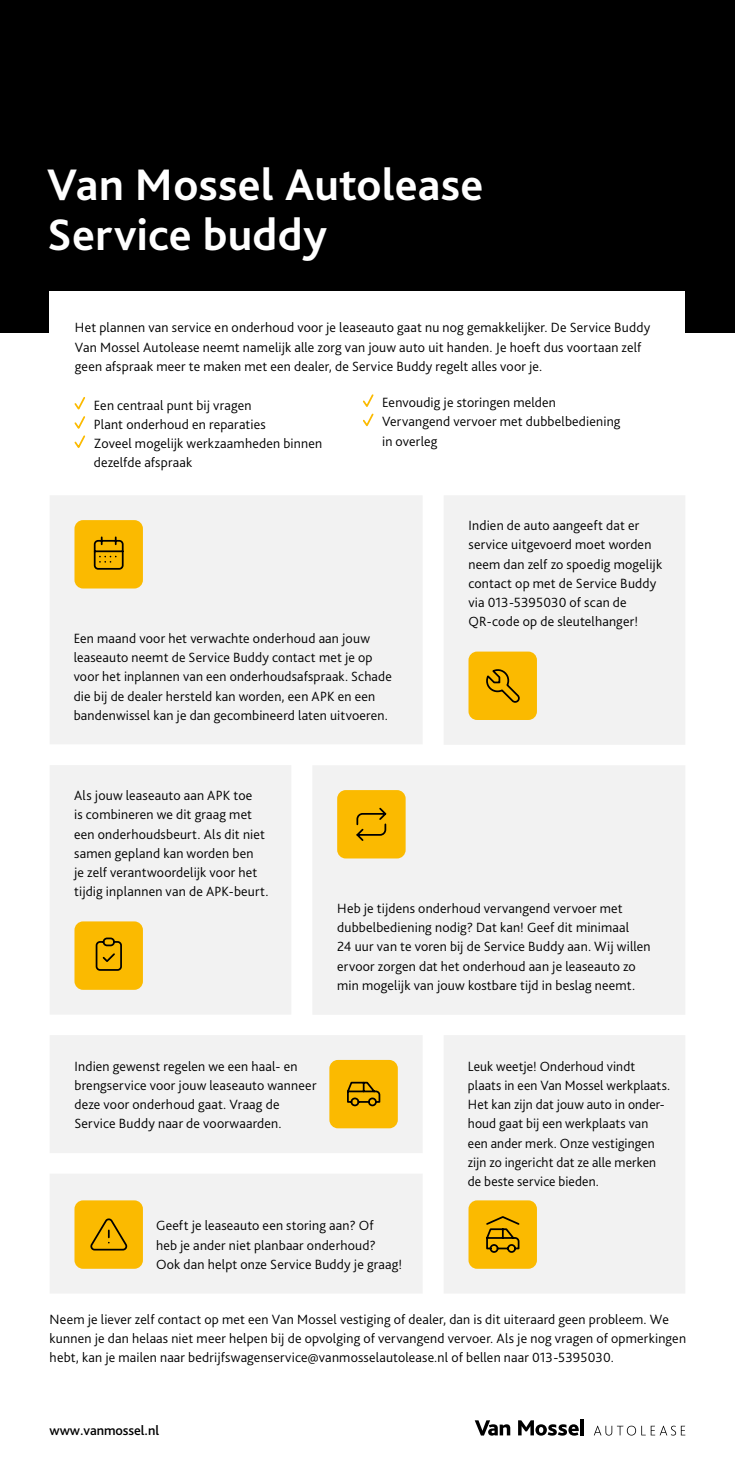
<style>
.page{position:relative;width:735px;height:1474px;background:#fff}
.page>*{position:absolute;margin:0;border:0;box-sizing:border-box;transform-origin:0 0}
.t1{font:700 46.2px/50.4px "Bliss Pro";letter-spacing:.005em;color:#fff}
.t2{font:300 14px/19.2px "Bliss Pro";letter-spacing:.01em;color:#000}
.t3{font:500 14px "Bliss Pro";letter-spacing:-.005em;color:#000}
</style>
<div class="page">
<div style="left:0;top:0;width:734px;height:333px;background:#000"></div>
<svg style="left:518px;top:1420px;width:60px;height:15px"></svg>
<hr style="left:580px;top:1419px;width:3px;height:16px;background:#000">
<svg style="left:474px;top:1420px;width:36px;height:15px"></svg>
<svg style="left:594px;top:1425px;width:41px;height:10px"></svg>
<svg style="left:641px;top:1425px;width:44px;height:10px"></svg>
<div style="left:50px;top:495px;width:372px;height:249px;background:#f2f2f2"></div>
<div style="left:443px;top:495px;width:242px;height:249px;background:#f2f2f2"></div>
<div style="left:443px;top:1035px;width:242px;height:258px;background:#f2f2f2"></div>
<div style="left:50px;top:1035px;width:372px;height:118px;background:#f2f2f2"></div>
<div style="left:312px;top:765px;width:373px;height:249px;background:#f2f2f2"></div>
<div style="left:50px;top:1173px;width:372px;height:120px;background:#f2f2f2"></div>
<div style="left:74px;top:520px;width:69px;height:68px;background:#fbba00;border-radius:9px"></div>
<div style="left:468px;top:651px;width:68px;height:69px;background:#fbba00;border-radius:9px"></div>
<div style="left:50px;top:765px;width:241px;height:249px;background:#f2f2f2"></div>
<div style="left:74px;top:921px;width:69px;height:68px;background:#fbba00;border-radius:9px"></div>
<div style="left:50px;top:291px;width:635px;height:189px;background:#fff"></div>
<svg style="left:74px;top:397px;width:12px;height:51px"></svg>
<svg style="left:363px;top:394px;width:11px;height:33px"></svg>
<svg style="left:93px;top:536px;width:31px;height:34px"></svg>
<svg style="left:486px;top:669px;width:34px;height:34px"></svg>
<svg style="left:95px;top:937px;width:27px;height:34px"></svg>
<div style="left:337px;top:790px;width:68px;height:68px;background:#fbba00;border-radius:9px"></div>
<svg style="left:356px;top:807px;width:31px;height:34px"></svg>
<div style="left:468px;top:1200px;width:68px;height:68px;background:#fbba00;border-radius:9px"></div>
<svg style="left:486px;top:1216px;width:34px;height:37px"></svg>
<div style="left:329px;top:1059px;width:68px;height:69px;background:#fbba00;border-radius:9px"></div>
<svg style="left:347px;top:1081px;width:34px;height:26px"></svg>
<div style="left:74px;top:1200px;width:69px;height:68px;background:#fbba00;border-radius:9px"></div>
<svg style="left:90px;top:1218px;width:38px;height:33px"></svg>
<h1 class="t1" style="left:47px;top:158px;width:437px">Van Mossel Autolease<br>Service buddy</h1>
<p class="t2" style="left:75px;top:318px;width:576px">Het plannen van service en onderhoud voor je leaseauto gaat nu nog gemakkelijker. De Service Buddy<br>Van Mossel Autolease neemt namelijk alle zorg van jouw auto uit handen. Je hoeft dus voortaan zelf geen afspraak meer te maken met een dealer, de Service Buddy regelt alles voor je.</p>
<p class="t2" style="left:94px;top:395px;width:230px">Een centraal punt bij vragen<br>Plant onderhoud en reparaties<br>Zoveel mogelijk werkzaamheden binnen dezelfde afspraak</p>
<p class="t2" style="left:382px;top:392px;width:240px">Eenvoudig je storingen melden<br>Vervangend vervoer met dubbelbediening in overleg</p>
<p class="t2" style="left:74px;top:628px;width:319px">Een maand voor het verwachte onderhoud aan jouw leaseauto neemt de Service Buddy contact met je op voor het inplannen van een onderhoudsafspraak. Schade die bij de dealer hersteld kan worden, een APK en een bandenwissel kan je dan gecombineerd laten uitvoeren.</p>
<p class="t2" style="left:74px;top:785px;width:196px">Als jouw leaseauto aan APK toe<br>is combineren we dit graag met een onderhoudsbeurt. Als dit niet samen gepland kan worden ben<br>je zelf verantwoordelijk voor het tijdig inplannen van de APK-beurt.</p>
<p class="t2" style="left:468px;top:515px;width:195px">Indien de auto aangeeft dat er service uitgevoerd moet worden neem dan zelf zo spoedig mogelijk contact op met de Service Buddy via 013-5395030 of scan de<br>QR-code op de sleutelhanger!</p>
<p class="t2" style="left:337px;top:898px;width:315px">Heb je tijdens onderhoud vervangend vervoer met dubbelbediening nodig? Dat kan! Geef dit minimaal<br>24 uur van te voren bij de Service Buddy aan. Wij willen ervoor zorgen dat het onderhoud aan je leaseauto zo min mogelijk van jouw kostbare tijd in beslag neemt.</p>
<p class="t2" style="left:74px;top:1055px;width:243px">Indien gewenst regelen we een haal- en brengservice voor jouw leaseauto wanneer deze voor onderhoud gaat. Vraag de Service Buddy naar de voorwaarden.</p>
<p class="t2" style="left:467px;top:1055px;width:204px">Leuk weetje! Onderhoud vindt plaats in een Van Mossel werkplaats.<br>Het kan zijn dat jouw auto in onder&shy;houd gaat bij een werkplaats van een ander merk. Onze vestigingen zijn zo ingericht dat ze alle merken de beste service bieden.</p>
<p class="t2" style="left:156px;top:1215px;width:247px">Geeft je leaseauto een storing aan? Of<br>heb je ander niet planbaar onderhoud?<br>Ook dan helpt onze Service Buddy je graag!</p>
<p class="t2" style="left:50px;top:1309px;width:637px">Neem je liever zelf contact op met een Van Mossel vestiging of dealer, dan is dit uiteraard geen probleem. We kunnen je dan helaas niet meer helpen bij de opvolging of vervangend vervoer. Als je nog vragen of opmerkingen hebt, kan je mailen naar bedrijfswagenservice@vanmosselautolease.nl of bellen naar 013-5395030.</p>
<p class="t3" style="left:50px;top:1421px;width:111px">www.vanmossel.nl</p>
</div>
